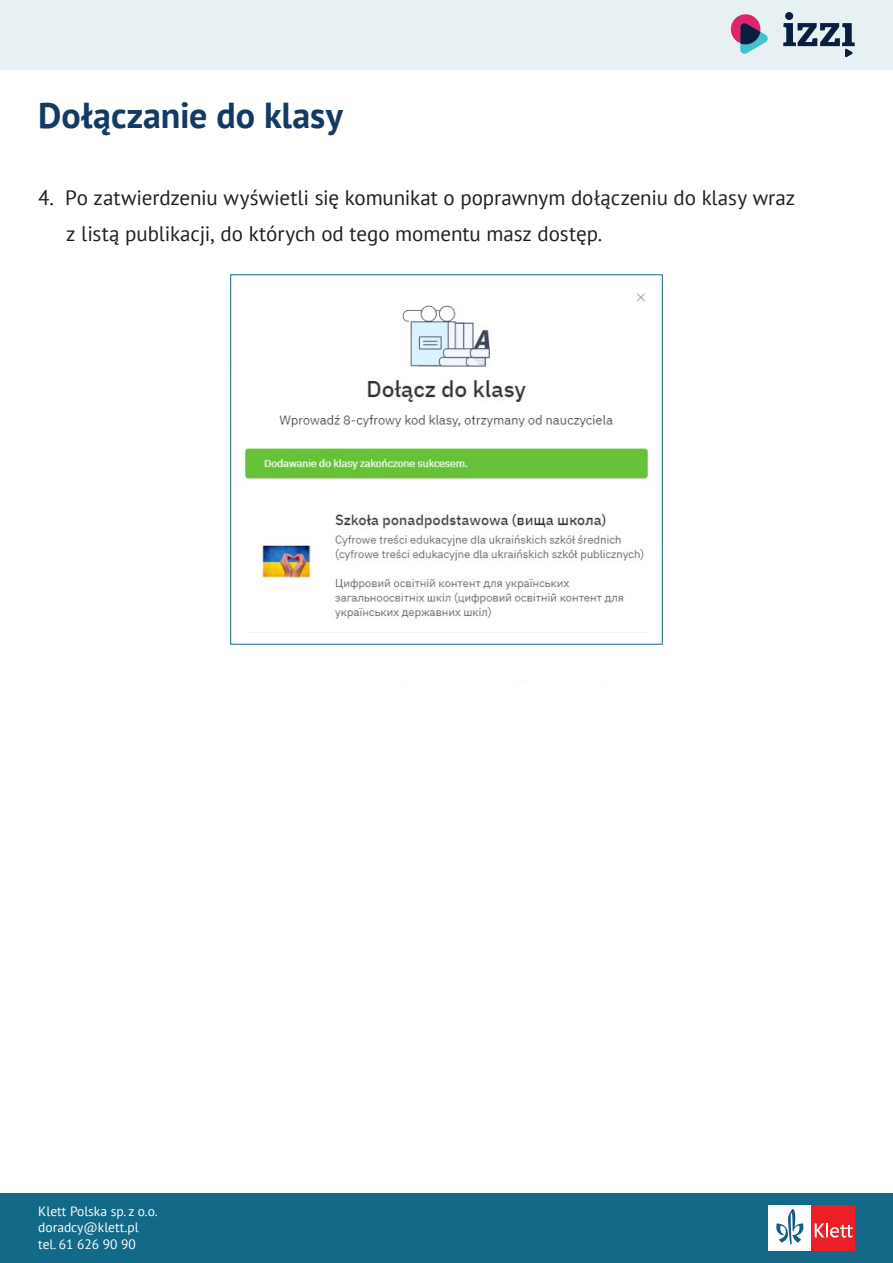
<style>
.page{position:relative;width:893px;height:1263px;background:#fff}
.page>*{position:absolute;margin:0;border:0;box-sizing:border-box;transform-origin:0 0}
.t1{font:700 36px "PT Sans";letter-spacing:-.005em;color:#133a65}
.t2{font:21px/36px "PT Sans";letter-spacing:-.005em;color:#231f20}
.t3{font:13.5px/16.2px "PT Sans";color:#fff}
</style>
<div class="page">
<div style="left:0;top:1194px;width:893px;height:69px;background:#126988"></div>
<div style="left:769px;top:1206px;width:43px;height:45px;background:#fff"></div>
<div style="left:811px;top:1206px;width:44px;height:45px;background:#ec1f26"></div>
<svg style="left:776px;top:1209px;width:27px;height:36px"></svg>
<svg style="left:815px;top:1223px;width:38px;height:14px"></svg>
<div style="left:0;top:0;width:893px;height:69px;background:#e7f0f3"></div>
<svg style="left:730px;top:14px;width:38px;height:40px"></svg>
<svg style="left:783px;top:12px;width:72px;height:46px"></svg>
<img style="left:236px;top:293px;width:421px;height:340px">
<h1 class="t1" style="left:38px;top:92px;width:306px">Dołączanie do klasy</h1>
<p class="t2" style="left:66px;top:180px;width:730px;text-indent:-28px">4. Po zatwierdzeniu wyświetli się komunikat o poprawnym dołączeniu do klasy wraz z listą publikacji, do których od tego momentu masz dostęp.</p>
<p class="t3" style="left:38px;top:1203px;width:121px">Klett Polska sp. z o.o. doradcy@klett.pl tel. 61 626 90 90</p>
</div>
